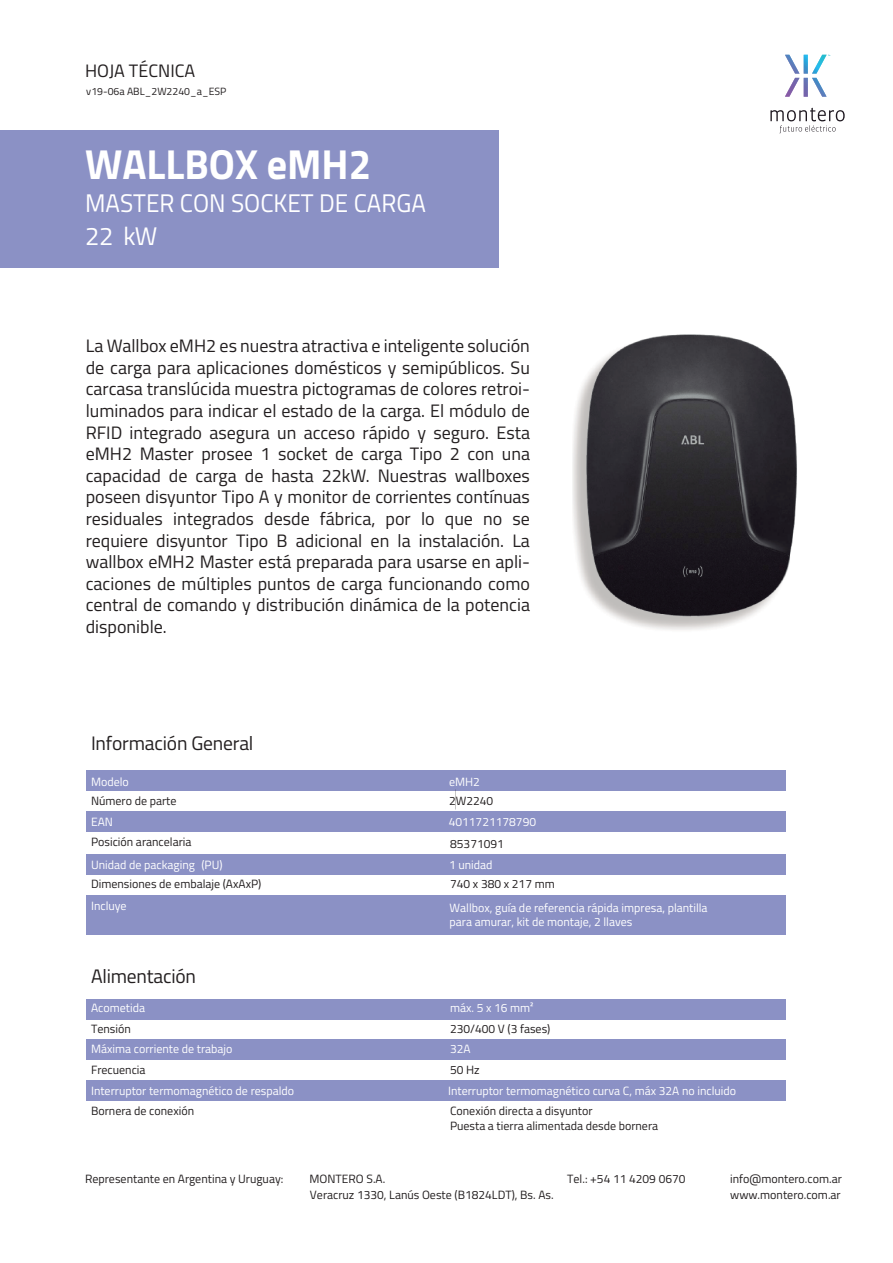
<style>
.page{position:relative;width:893px;height:1263px;background:#fff}
.page>*{position:absolute;margin:0;border:0;box-sizing:border-box;transform-origin:0 0}
.t1{font:700 42px "Titillium";color:#fff;scale:.96 1}
.t2{font:25.5px/33px "Titillium";color:#fff;scale:.96 1}
.t3{font:19.5px "Titillium";letter-spacing:-.01em;color:#231f20}
.t4{font:18px/21.6px "Titillium";color:#231f20;text-align:justify}
.t5{font:12px/14.4px "Titillium";color:#231f20}
.t6{font:12px/14.4px "Titillium";color:#fff}
.t7{font:10.5px "Titillium";color:#231f20}
</style>
<div class="page">
<div style="left:86px;top:770px;width:699px;height:21px;background:#8b91c5"></div>
<div style="left:86px;top:999px;width:699px;height:20px;background:#8b91c5"></div>
<div style="left:86px;top:1039px;width:699px;height:21px;background:#8b91c5"></div>
<div style="left:86px;top:1080px;width:699px;height:20px;background:#8b91c5"></div>
<div style="left:86px;top:811px;width:699px;height:20px;background:#8b91c5"></div>
<div style="left:86px;top:854px;width:699px;height:21px;background:#8b91c5"></div>
<div style="left:86px;top:895px;width:699px;height:40px;background:#8b91c5"></div>
<div style="left:0;top:130px;width:499px;height:137px;background:#8b91c5"></div>
<svg style="left:785px;top:55px;width:45px;height:42px"></svg>
<svg style="left:770px;top:108px;width:75px;height:25px"></svg>
<img style="left:572px;top:334px;width:225px;height:296px">
<p class="t4" style="left:85px;top:59px;width:112px">HOJA TÉCNICA</p>
<p class="t7" style="left:86px;top:83px;width:142px">v19-06a ABL_2W2240_a_ESP</p>
<h1 class="t1" style="left:85px;top:132px;width:300px">WALLBOX eMH2</h1>
<h2 class="t2" style="left:85px;top:186px;width:357px">MASTER CON SOCKET DE CARGA<br>22 kW</h2>
<p class="t4" style="left:86px;top:334px;width:446px">La Wallbox eMH2 es nuestra atractiva e inteligente solución de carga para aplicaciones domésticos y semipúblicos. Su carcasa translúcida muestra pictogramas de colores retroi&shy;luminados para indicar el estado de la carga. El módulo de RFID integrado asegura un acceso rápido y seguro. Esta eMH2 Master prosee 1 socket de carga Tipo 2 con una capacidad de carga de hasta 22kW. Nuestras wallboxes poseen disyuntor Tipo A y monitor de corrientes contínuas residuales integrados desde fábrica, por lo que no se requiere disyuntor Tipo B adicional en la instalación. La wallbox eMH2 Master está preparada para usarse en apli&shy;caciones de múltiples puntos de carga funcionando como central de comando y distribución dinámica de la potencia disponible.</p>
<p class="t3" style="left:91px;top:729px;width:164px">Información General</p>
<p class="t6" style="left:91px;top:774px;width:39px">Modelo</p>
<p class="t6" style="left:449px;top:774px;width:32px">eMH2</p>
<p class="t5" style="left:91px;top:793px;width:87px">Número de parte</p>
<p class="t5" style="left:449px;top:793px;width:46px">2W2240</p>
<p class="t6" style="left:91px;top:814px;width:23px">EAN</p>
<p class="t6" style="left:449px;top:814px;width:89px">4011721178790</p>
<p class="t5" style="left:91px;top:834px;width:102px">Posición arancelaria</p>
<p class="t5" style="left:450px;top:836px;width:55px">85371091</p>
<p class="t5" style="left:91px;top:876px;width:172px">Dimensiones de embalaje (AxAxP)</p>
<p class="t5" style="left:450px;top:876px;width:106px">740 x 380 x 217 mm</p>
<p class="t6" style="left:91px;top:857px;width:133px">Unidad de packaging (PU)</p>
<p class="t6" style="left:449px;top:857px;width:45px">1 unidad</p>
<p class="t6" style="left:91px;top:898px;width:37px">Incluye</p>
<p class="t6" style="left:450px;top:899px;width:260px">Wallbox, guía de referencia rápida impresa, plantilla para amurar, kit de montaje, 2 llaves</p>
<p class="t3" style="left:91px;top:962px;width:107px">Alimentación</p>
<p class="t6" style="left:91px;top:1000px;width:56px">Acometida</p>
<p class="t6" style="left:450px;top:1000px;width:85px">máx. 5 x 16 mm²</p>
<p class="t5" style="left:91px;top:1020px;width:41px">Tensión</p>
<p class="t5" style="left:450px;top:1020px;width:102px">230/400 V (3 fases)</p>
<p class="t6" style="left:91px;top:1041px;width:143px">Máxima corriente de trabajo</p>
<p class="t6" style="left:450px;top:1041px;width:22px">32A</p>
<p class="t5" style="left:91px;top:1062px;width:56px">Frecuencia</p>
<p class="t5" style="left:450px;top:1062px;width:31px">50 Hz</p>
<p class="t6" style="left:91px;top:1083px;width:205px">Interruptor termomagnético de respaldo</p>
<p class="t6" style="left:448px;top:1083px;width:290px">Interruptor termomagnético curva C, máx 32A no incluido</p>
<p class="t5" style="left:91px;top:1103px;width:105px">Bornera de conexión</p>
<p class="t5" style="left:450px;top:1103px;width:210px">Conexión directa a disyuntor<br>Puesta a tierra alimentada desde bornera</p>
<p class="t5" style="left:85px;top:1171px;width:200px">Representante en Argentina y Uruguay:</p>
<p class="t5" style="left:309px;top:1171px;width:77px">MONTERO S.A.</p>
<p class="t5" style="left:310px;top:1187px;width:245px">Veracruz 1330, Lanús Oeste (B1824LDT), Bs. As.</p>
<p class="t5" style="left:567px;top:1171px;width:120px">Tel.: +54 11 4209 0670</p>
<p class="t5" style="left:730px;top:1171px;width:113px">info@montero.com.ar</p>
<p class="t5" style="left:730px;top:1187px;width:112px">www.montero.com.ar</p>
</div>
